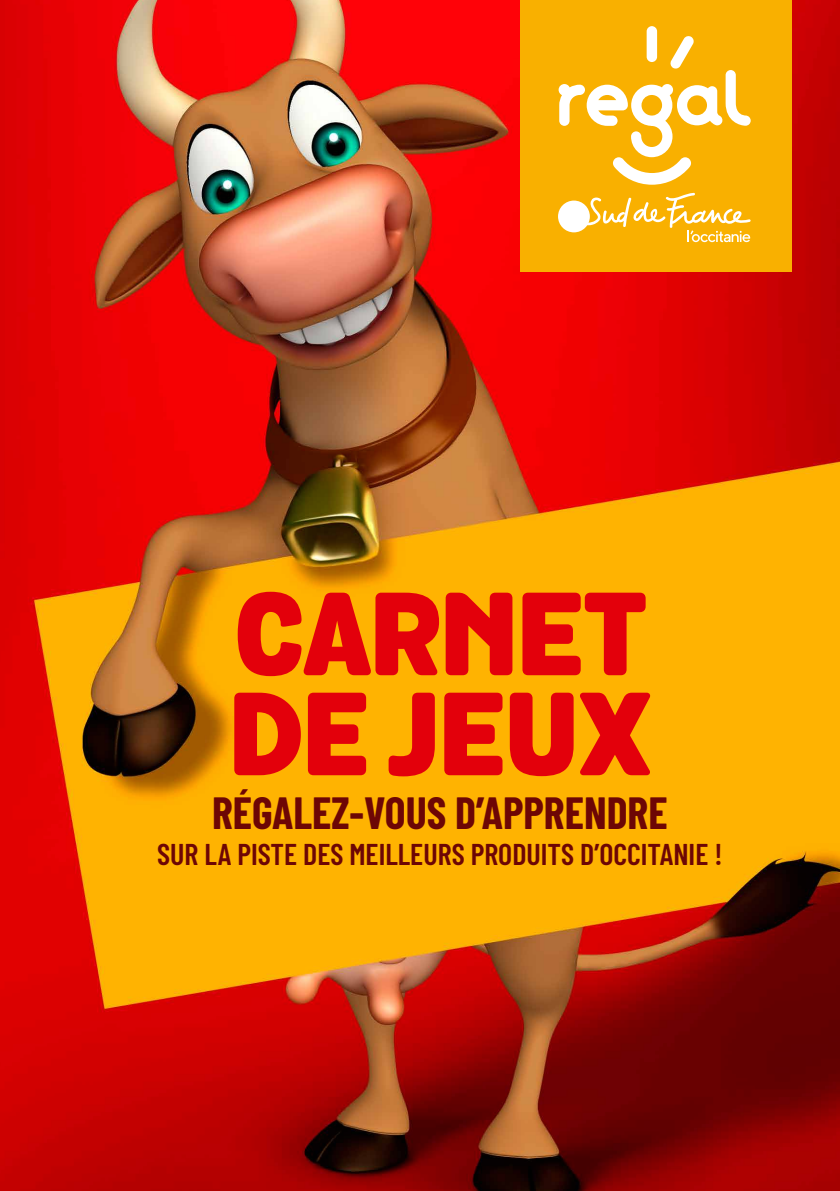
<style>
.page{position:relative;width:840px;height:1191px;background:#fff}
.page>*{position:absolute;margin:0;border:0;box-sizing:border-box;transform-origin:0 0}
.t1{font:900 114px/100px "Grota Rounded";color:#e3000b}
.t2{font:700 44px "Barlow Condensed";color:#6d0605}
.t3{font:600 30px "Barlow Condensed";color:#6d0605}
</style>
<div class="page">
<img style="left:0;top:0;width:839px;height:1191px">
<div style="left:519px;top:0;width:272px;height:271px;background:#f9b000"></div>
<div style="left:557px;top:201px;width:32px;height:31px;background:#fff;border-radius:50%"></div>
<svg style="left:581px;top:193px;width:169px;height:49px"></svg>
<div style="left:646px;top:26px;width:10px;height:36px;background:#fff;border-radius:5px"></div>
<svg style="left:558px;top:35px;width:192px;height:150px"></svg>
<h1 class="t1" style="left:229px;top:582px;width:422px">CARNET<br>DE JEUX</h1>
<h2 class="t2" style="left:212px;top:782px;width:457px">RÉGALEZ-VOUS D’APPRENDRE</h2>
<p class="t3" style="left:157px;top:833px;width:566px">SUR LA PISTE DES MEILLEURS PRODUITS D’OCCITANIE !</p>
</div>
